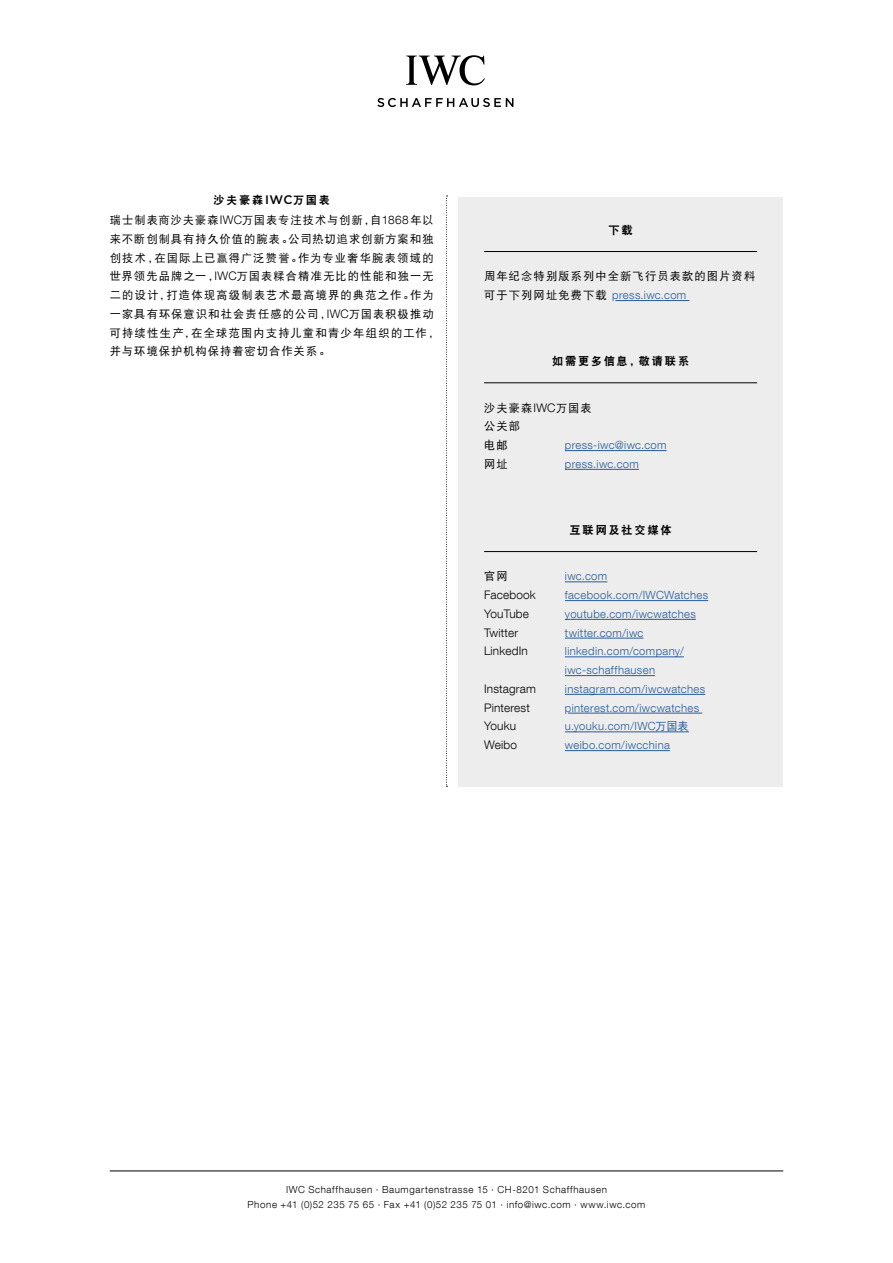
<style>
.page{position:relative;width:893px;height:1263px;background:#fff}
.page>*{position:absolute;margin:0;border:0;box-sizing:border-box;transform-origin:0 0}
.t1{font:300 11.85px "Helvetica Neue LT Com";letter-spacing:.015em;color:#000}
.t2{font:11.25px/18.8px "DFP Hei W5";letter-spacing:.1em;color:#000}
.t3{font:300 11.25px/18.8px "Helvetica Neue LT Com";letter-spacing:.035em;color:#275b9b}
.t4{font:11.25px "DFP Hei W9";letter-spacing:.15em;color:#000}
.t5{font:300 9.75px/14.2px "Helvetica Neue LT Com";letter-spacing:.06em;color:#000;text-align:center}
.s1{font-family:"Gotham";font-weight:500;font-size:12.3px}
.s2{font-family:"Helvetica Neue LT Com";font-weight:300;font-size:11.85px}
.s3{font-family:"DFP Hei W5";font-weight:400;color:#000}
.s4{font-family:"DFP Hei W5";font-weight:400}
</style>
<div class="page">
<svg style="left:446px;top:196px;width:1px;height:591px"></svg>
<div style="left:458px;top:197px;width:324px;height:590px;background:#ededed"></div>
<hr style="left:484px;top:251px;width:273px;height:1px;background:#000">
<hr style="left:615px;top:300px;width:74px;height:1px;background:#275b9b">
<hr style="left:484px;top:382px;width:273px;height:1px;background:#000">
<hr style="left:565px;top:450px;width:102px;height:1px;background:#275b9b">
<hr style="left:565px;top:469px;width:74px;height:1px;background:#275b9b">
<hr style="left:484px;top:551px;width:273px;height:1px;background:#000">
<hr style="left:565px;top:582px;width:42px;height:1px;background:#275b9b">
<hr style="left:565px;top:600px;width:143px;height:1px;background:#275b9b">
<hr style="left:565px;top:619px;width:131px;height:1px;background:#275b9b">
<hr style="left:565px;top:638px;width:78px;height:1px;background:#275b9b">
<hr style="left:565px;top:657px;width:119px;height:1px;background:#275b9b">
<hr style="left:565px;top:675px;width:90px;height:1px;background:#275b9b">
<hr style="left:565px;top:694px;width:140px;height:1px;background:#275b9b">
<hr style="left:568px;top:713px;width:134px;height:1px;background:#275b9b">
<hr style="left:565px;top:732px;width:124px;height:1px;background:#275b9b">
<hr style="left:565px;top:750px;width:105px;height:1px;background:#275b9b">
<svg style="left:406px;top:55px;width:79px;height:30px"></svg>
<svg style="left:377px;top:98px;width:136px;height:9px"></svg>
<hr style="left:110px;top:1171px;width:673px;height:1px;background:#000">
<p class="t4" style="left:214px;top:194px;width:118px">沙夫豪森<span class="s1">IWC</span>万国表</p>
<p class="t2" style="left:110px;top:210px;width:331px">瑞士制表商沙夫豪森<span class="s2">IWC</span>万国表专注技术与创新，自<span class="s2">1868</span>年以来不断创制具有持久价值的腕表。公司热切追求创新方案和独创技术，在国际上已赢得广泛赞誉。作为专业奢华腕表领域的世界领先品牌之一，<span class="s2">IWC</span>万国表糅合精准无比的性能和独一无二的设计，打造体现高级制表艺术最高境界的典范之作。作为一家具有环保意识和社会责任感的公司，<span class="s2">IWC</span>万国表积极推动可持续性生产，在全球范围内支持儿童和青少年组织的工作，并与环境保护机构保持着密切合作关系。</p>
<p class="t4" style="left:608px;top:224px;width:26px">下载</p>
<p class="t2" style="left:484px;top:267px;width:273px">周年纪念特别版系列中全新飞行员表款的图片资料</p>
<p class="t3" style="left:484px;top:285px;width:204px"><span class="s3">可于下列网址免费下载</span> press.iwc.com</p>
<p class="t4" style="left:552px;top:355px;width:139px">如需更多信息，敬请联系</p>
<p class="t2" style="left:484px;top:398px;width:109px">沙夫豪森<span class="s2">IWC</span>万国表公关部<br>电邮</p>
<p class="t3" style="left:565px;top:435px;width:103px">press-iwc@iwc.com</p>
<p class="t2" style="left:484px;top:454px;width:25px">网址</p>
<p class="t3" style="left:565px;top:454px;width:76px">press.iwc.com</p>
<p class="t4" style="left:570px;top:524px;width:104px">互联网及社交媒体</p>
<p class="t2" style="left:484px;top:567px;width:25px">官网</p>
<p class="t3" style="left:565px;top:567px;width:44px">iwc.com</p>
<p class="t1" style="left:484px;top:588px;width:53px">Facebook</p>
<p class="t3" style="left:565px;top:585px;width:145px">facebook.com/IWCWatches</p>
<p class="t1" style="left:484px;top:606px;width:46px">YouTube</p>
<p class="t3" style="left:565px;top:604px;width:132px">youtube.com/iwcwatches</p>
<p class="t1" style="left:484px;top:625px;width:36px">Twitter</p>
<p class="t3" style="left:565px;top:623px;width:80px">twitter.com/iwc</p>
<p class="t1" style="left:484px;top:644px;width:45px">LinkedIn</p>
<p class="t3" style="left:565px;top:642px;width:120px">linkedin.com/company/ iwc-schaffhausen</p>
<p class="t1" style="left:484px;top:681px;width:53px">Instagram</p>
<p class="t3" style="left:565px;top:679px;width:142px">instagram.com/iwcwatches</p>
<p class="t1" style="left:484px;top:700px;width:47px">Pinterest</p>
<p class="t3" style="left:565px;top:698px;width:136px">pinterest.com/iwcwatches</p>
<p class="t1" style="left:484px;top:719px;width:34px">Youku</p>
<p class="t3" style="left:565px;top:717px;width:125px">u.youku.com/IWC<span class="s4">万国表</span></p>
<p class="t1" style="left:484px;top:738px;width:34px">Weibo</p>
<p class="t3" style="left:565px;top:735px;width:106px">weibo.com/iwcchina</p>
<p class="t5" style="left:248px;top:1183px;width:399px">IWC Schaffhausen · Baumgartenstrasse 15 · CH-8201 Schaffhausen<br>Phone +41 (0)52 235 75 65 · Fax +41 (0)52 235 75 01 · info@iwc.com · www.iwc.com</p>
</div>
